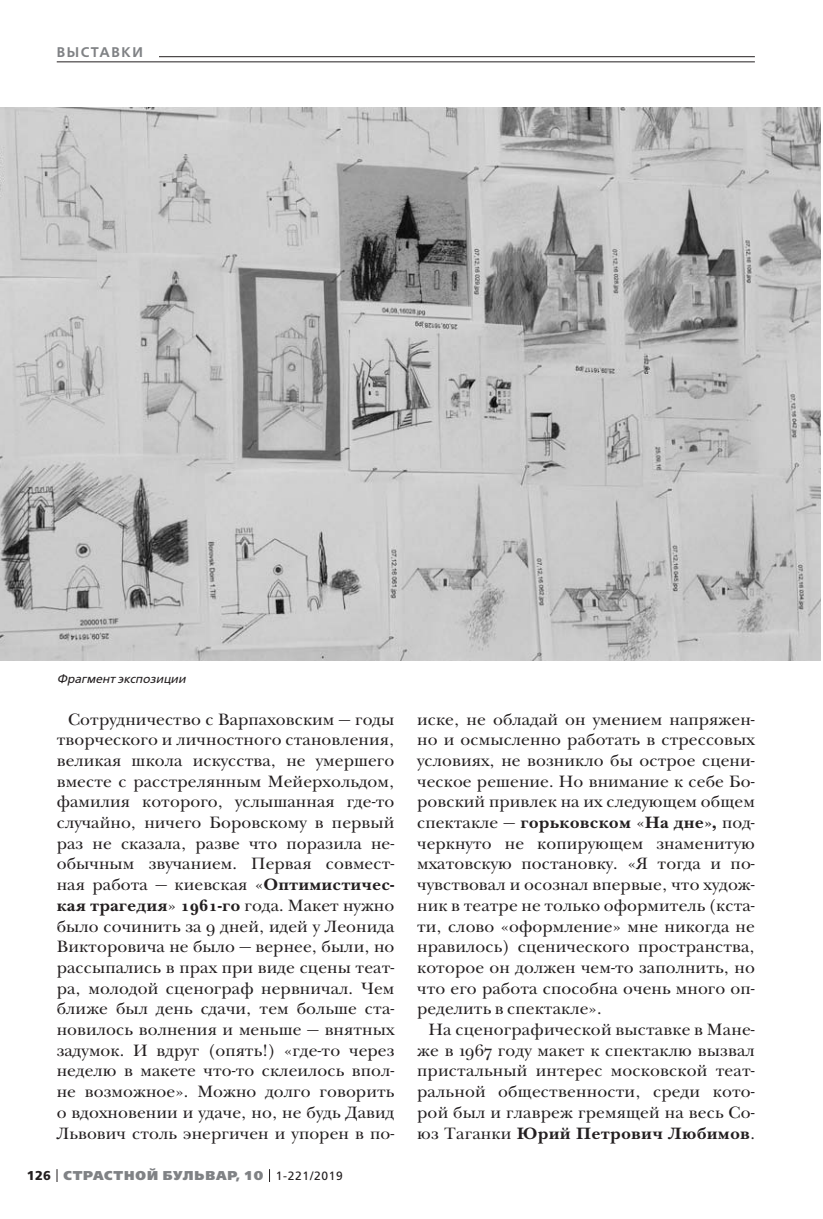
<style>
.page{position:relative;width:823px;height:1219px;background:#fff}
.page>*{position:absolute;margin:0;border:0;box-sizing:border-box;transform-origin:0 0}
.t1{font:17px/20.6px "New Baskerville ITC";letter-spacing:.005em;color:#231f20;text-align:justify}
.t2{font:600 14px "Free Set";letter-spacing:.11em;color:#808285}
.t3{font:800 12.8px "Free Set";letter-spacing:.07em;color:#808285}
.t4{font:italic 12px "Free Set";color:#231f20}
.s1{font-weight:700}
.s2{font-weight:700;color:#231f20}
.s3{font-weight:400;font-size:12px;color:#231f20}
</style>
<div class="page">
<svg style="left:57px;top:1169px;width:1px;height:13px"></svg>
<svg style="left:269px;top:1169px;width:1px;height:13px"></svg>
<hr style="left:57px;top:56px;width:697px;height:1px;background:#231f20">
<div style="left:57px;top:41px;width:102px;height:21px;background:#fff"></div>
<hr style="left:57px;top:62px;width:697px;height:1px;background:#231f20">
<img style="left:0;top:108px;width:820px;height:553px">
<p class="t2" style="left:57px;top:45px;width:87px">ВЫСТАВКИ</p>
<p class="t4" style="left:57px;top:673px;width:130px">Фрагмент экспозиции</p>
<p class="t1" style="left:57px;top:710px;width:339px;text-indent:11px">Сотрудничество с Варпаховским — годы творческого и личностного становления, великая школа искусства, не умершего вместе с расстрелянным Мейерхольдом, фамилия которого, услышанная где-то случайно, ничего Боровскому в первый раз не сказала, разве что поразила не&shy;обычным звучанием. Первая совмест&shy;ная работа — киевская «<span class="s1">Оптимистичес&shy;кая трагедия</span>» <span class="s1">1961-го</span> года. Макет нужно было сочинить за 9 дней, идей у Леонида Викторовича не было — вернее, были, но рассыпались в прах при виде сцены теат&shy;ра, молодой сценограф нервничал. Чем ближе был день сдачи, тем больше ста&shy;новилось волнения и меньше — внятных задумок. И вдруг (опять!) «где-то через неделю в макете что-то склеилось впол&shy;не возможное». Можно долго говорить о вдохновении и удаче, но, не будь Давид Львович столь энергичен и упорен в по-</p>
<p class="t1" style="left:417px;top:710px;width:339px">иске, не обладай он умением напряжен&shy;но и осмысленно работать в стрессовых условиях, не возникло бы острое сцени&shy;ческое решение. Но внимание к себе Бо&shy;ровский привлек на их следующем общем спектакле — <span class="s1">горьковском</span> «<span class="s1">На дне»,</span> под&shy;черкнуто не копирующем знаменитую мхатовскую постановку. «Я тогда и по&shy;чувствовал и осознал впервые, что худож&shy;ник в театре не только оформитель (кста&shy;ти, слово «оформление» мне никогда не нравилось) сценического пространства, которое он должен чем-то заполнить, но что его работа способна очень много оп&shy;ределить в спектакле».</p>
<p class="t1" style="left:417px;top:1021px;width:339px;text-indent:11px">На сценографической выставке в Мане&shy;же в 1967 году макет к спектаклю вызвал пристальный интерес московской теат&shy;ральной общественности, среди кото&shy;рой был и главреж гремящей на весь Со&shy;юз Таганки <span class="s1">Юрий Петрович Любимов</span>.</p>
<p class="t3" style="left:27px;top:1169px;width:317px"><span class="s2">126</span> СТРАСТНОЙ БУЛЬВАР, 10 <span class="s3">1-221/2019</span></p>
</div>
